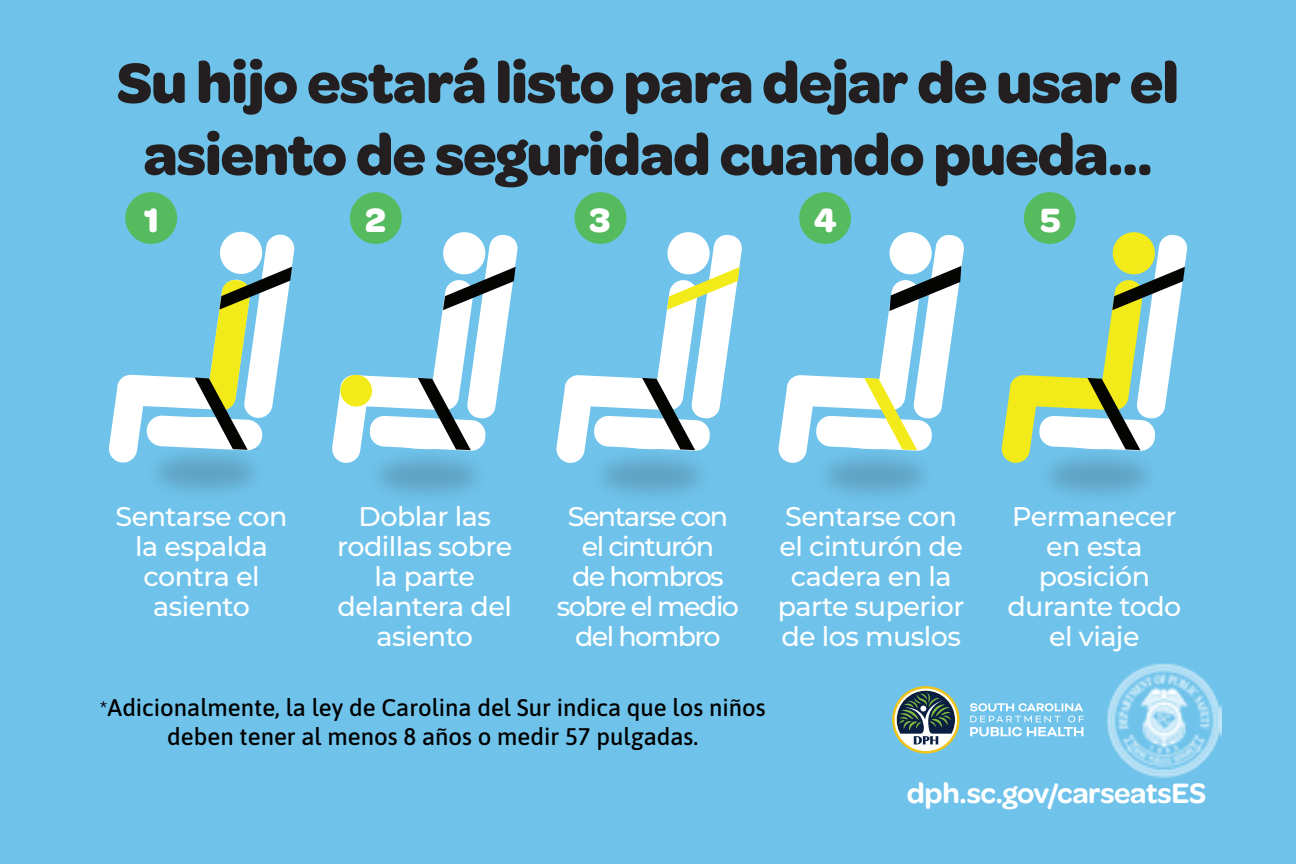
<style>
.page{position:relative;width:1296px;height:864px;background:#6fc3eb}
.page>*{position:absolute;margin:0;border:0;box-sizing:border-box;transform-origin:0 0}
.t1{font:700 60px/72px "Omnes";letter-spacing:-.02em;color:#231f20;text-align:center}
.t2{font:700 36px "Omnes";color:#fff}
.t3{font:600 30px "Omnes";letter-spacing:-.015em;color:#fff}
.t4{font:500 27px/30px "Montserrat";letter-spacing:-.02em;color:#fff;text-align:center}
.t5{font:500 27px/30px "Montserrat";letter-spacing:-.06em;color:#fff;text-align:center}
.t6{font:500 24px/28.8px "Asap";color:#000;text-align:center}
.s1{font-size:21px}
</style>
<div class="page">
<div style="left:125px;top:192px;width:52px;height:52px;background:#56bb5e;border-radius:50%"></div>
<div style="left:350px;top:192px;width:52px;height:52px;background:#56bb5e;border-radius:50%"></div>
<div style="left:575px;top:192px;width:51px;height:52px;background:#56bb5e;border-radius:50%"></div>
<div style="left:799px;top:192px;width:52px;height:52px;background:#56bb5e;border-radius:50%"></div>
<div style="left:1024px;top:192px;width:52px;height:52px;background:#56bb5e;border-radius:50%"></div>
<div style="left:142px;top:441px;width:127px;height:62px;background:#231f20;opacity:.2"></div>
<div style="left:220px;top:232px;width:42px;height:42px;background:#fff;border-radius:50%"></div>
<svg style="left:109px;top:234px;width:186px;height:230px"></svg>
<div style="left:364px;top:444px;width:127px;height:62px;background:#231f20;opacity:.2"></div>
<div style="left:587px;top:444px;width:128px;height:62px;background:#231f20;opacity:.2"></div>
<div style="left:811px;top:444px;width:127px;height:62px;background:#231f20;opacity:.2"></div>
<div style="left:1034px;top:444px;width:128px;height:62px;background:#231f20;opacity:.2"></div>
<svg style="left:443px;top:232px;width:42px;height:42px"></svg>
<svg style="left:332px;top:234px;width:186px;height:230px"></svg>
<div style="left:340px;top:375px;width:32px;height:32px;background:#f2eb19;border-radius:50%"></div>
<div style="left:667px;top:232px;width:43px;height:42px;background:#fff;border-radius:50%"></div>
<svg style="left:556px;top:234px;width:186px;height:230px"></svg>
<svg style="left:890px;top:232px;width:42px;height:42px"></svg>
<svg style="left:778px;top:234px;width:186px;height:230px"></svg>
<svg style="left:1113px;top:232px;width:42px;height:42px"></svg>
<svg style="left:1001px;top:234px;width:187px;height:230px"></svg>
<img style="left:1106px;top:663px;width:115px;height:115px">
<svg style="left:892px;top:686px;width:68px;height:68px"></svg>
<svg style="left:970px;top:703px;width:114px;height:33px"></svg>
<h1 class="t1" style="left:117px;top:43px;width:1064px">Su hijo estará listo para dejar de usar el asiento de seguridad cuando pueda...</h1>
<h2 class="t2" style="left:144px;top:195px;width:17px">1</h2>
<h2 class="t2" style="left:365px;top:195px;width:22px">2</h2>
<h2 class="t2" style="left:590px;top:195px;width:22px">3</h2>
<h2 class="t2" style="left:814px;top:195px;width:24px">4</h2>
<h2 class="t2" style="left:1041px;top:195px;width:22px">5</h2>
<p class="t4" style="left:116px;top:500px;width:174px">Sentarse con la espalda contra el asiento</p>
<p class="t4" style="left:337px;top:500px;width:177px">Doblar las rodillas sobre la parte delantera del asiento</p>
<p class="t5" style="left:557px;top:500px;width:184px">Sentarse con el cinturón<br>de hombros sobre el medio del hombro</p>
<p class="t4" style="left:778px;top:500px;width:188px">Sentarse con el cinturón de cadera en la parte superior de los muslos</p>
<p class="t4" style="left:1007px;top:500px;width:176px">Permanecer en esta posición durante todo el viaje</p>
<p class="t6" style="left:100px;top:692px;width:667px"><span class="s1">*</span>Adicionalmente, la ley de Carolina del Sur indica que los niños deben tener al menos 8 años o medir 57 pulgadas.</p>
<p class="t3" style="left:907px;top:772px;width:301px">dph.sc.gov/carseatsES</p>
</div>
